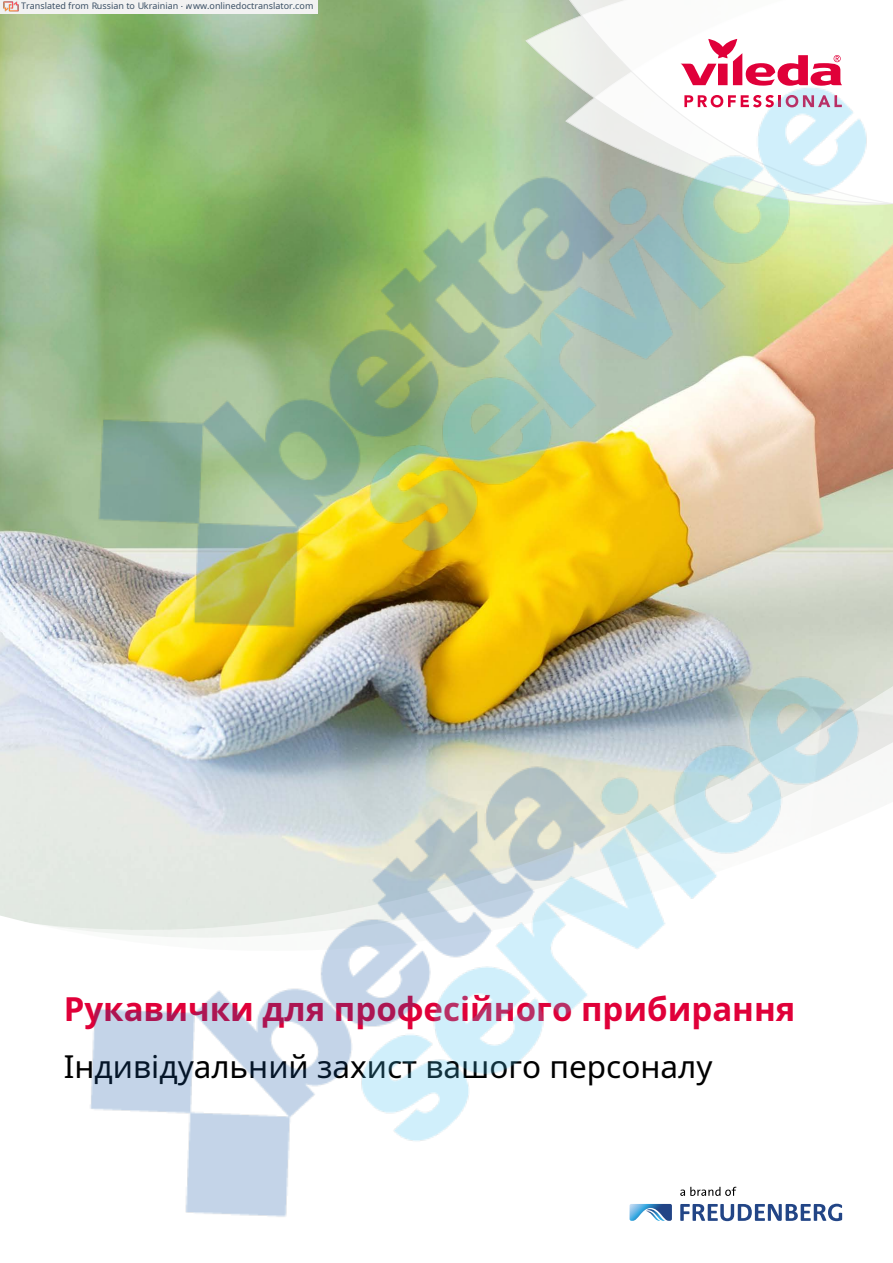
<style>
.page{position:relative;width:893px;height:1263px;background:#fff}
.page>*{position:absolute;margin:0;border:0;box-sizing:border-box;transform-origin:0 0}
.t1{font:700 33px "Noto Sans";color:#e00039}
.t2{font:31.5px "Noto Sans";color:#000}
.t3{font:9px "Noto Sans";color:rgb(15 43 70/.8)}
</style>
<div class="page">
<img style="left:0;top:0;width:525px;height:632px">
<svg style="left:0;top:632px;width:22px;height:289px;background:#e2e8e8"></svg>
<svg style="left:561px;top:0;width:63px;height:22px"></svg>
<div style="left:0;top:0;width:318px;height:14px;background:#f2f2f2"></div>
<img style="left:4px;top:1px;width:15px;height:14px">
<img style="left:22px;top:22px;width:871px;height:1200px">
<p class="t3" style="left:21px;top:-1px;width:294px">Translated from Russian to Ukrainian - www.onlinedoctranslator.com</p>
<h1 class="t1" style="left:64px;top:986px;width:733px">Рукавички для професійного прибирання</h1>
<h2 class="t2" style="left:64px;top:1045px;width:650px">Індивідуальний захист вашого персоналу</h2>
</div>
